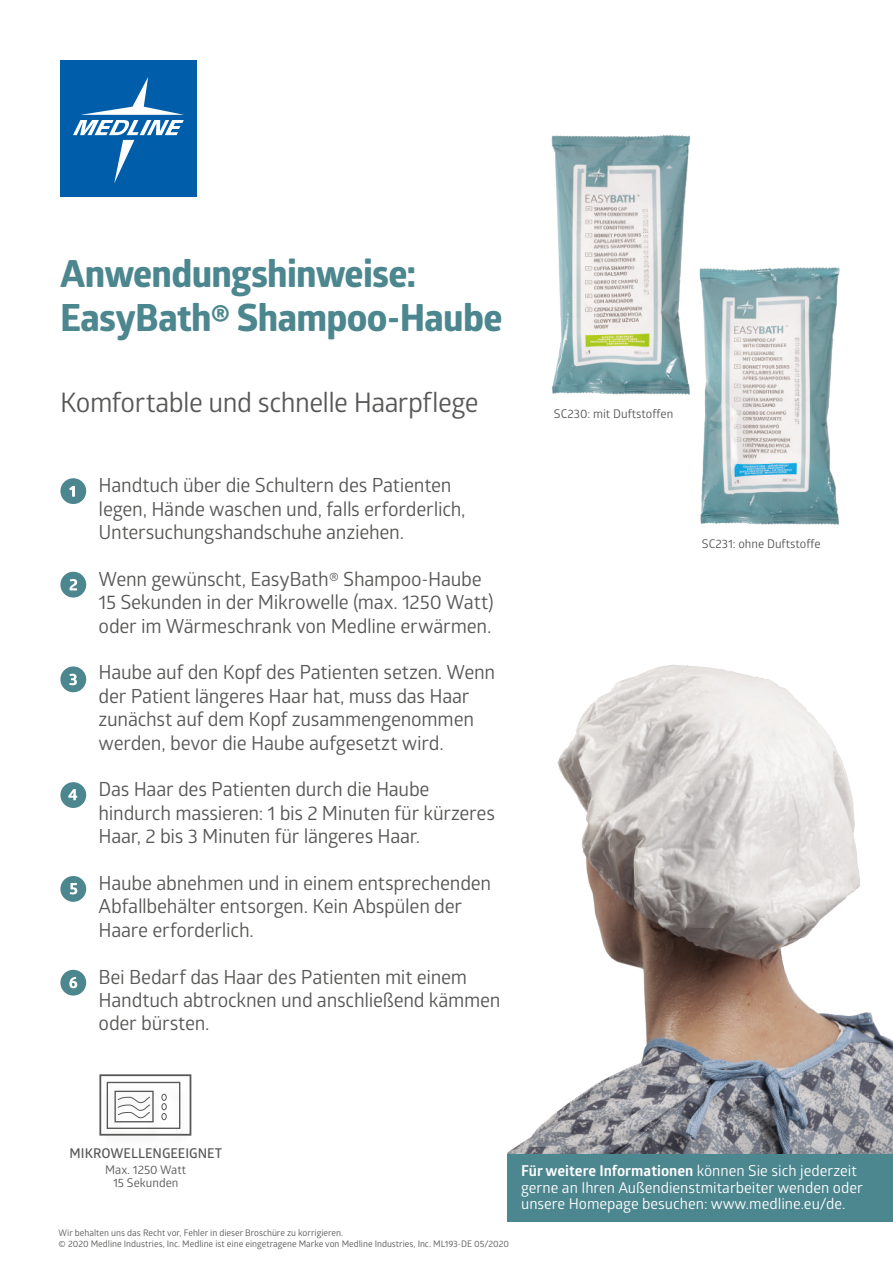
<style>
.page{position:relative;width:893px;height:1263px;background:#fff}
.page>*{position:absolute;margin:0;border:0;box-sizing:border-box;transform-origin:0 0}
.t1{font:700 37.5px/44.2px "Globerx";letter-spacing:-.02em;color:#4c868f}
.t2{font:27px "Glober";letter-spacing:-.02em;color:#575756}
.t3{font:19.5px/23.4px "Glober";letter-spacing:-.015em;color:#575756}
.t4{font:15px/16.5px "Glober";color:#fff}
.t5{font:600 13.5px "Glober";color:#575756}
.t6{font:12px/13.5px "Glober";color:#575756;text-align:center}
.t7{font:9px/10.5px "Glober";color:#575756}
.s1{font-weight:700}
</style>
<div class="page">
<div style="left:107px;top:1082px;width:73px;height:47px;border:1px solid #575756"></div>
<svg style="left:163px;top:1094px;width:4px;height:26px"></svg>
<div style="left:106px;top:1094px;width:57px;height:49px;background:#1d1d1b;opacity:.17"></div>
<div style="left:114px;top:1091px;width:40px;height:31px;border:1px solid #575756"></div>
<div style="left:99px;top:1074px;width:92px;height:61px;border:2px solid #575756"></div>
<div style="left:507px;top:1153px;width:386px;height:68px;background:#4c868f"></div>
<div style="left:60px;top:478px;width:26px;height:26px;background:#4c868f;border-radius:50%"></div>
<svg style="left:69px;top:486px;width:6px;height:11px"></svg>
<div style="left:60px;top:572px;width:26px;height:25px;background:#4c868f;border-radius:50%"></div>
<svg style="left:70px;top:579px;width:7px;height:11px"></svg>
<div style="left:60px;top:666px;width:26px;height:26px;background:#4c868f;border-radius:50%"></div>
<svg style="left:69px;top:674px;width:8px;height:11px"></svg>
<div style="left:60px;top:782px;width:26px;height:26px;background:#4c868f;border-radius:50%"></div>
<svg style="left:68px;top:789px;width:9px;height:11px"></svg>
<div style="left:60px;top:876px;width:26px;height:26px;background:#4c868f;border-radius:50%"></div>
<svg style="left:70px;top:883px;width:7px;height:11px"></svg>
<div style="left:60px;top:970px;width:26px;height:25px;background:#4c868f;border-radius:50%"></div>
<svg style="left:69px;top:977px;width:8px;height:11px"></svg>
<img style="left:507px;top:665px;width:386px;height:488px">
<div style="left:60px;top:60px;width:137px;height:137px;background:#005da9"></div>
<svg style="left:73px;top:77px;width:111px;height:106px"></svg>
<img style="left:551px;top:135px;width:139px;height:259px">
<img style="left:673px;top:264px;width:167px;height:261px">
<h1 class="t1" style="left:60px;top:251px;width:444px">Anwendungshinweise:<br>EasyBath® Shampoo-Haube</h1>
<h2 class="t2" style="left:60px;top:383px;width:420px">Komfortable und schnelle Haarpflege</h2>
<p class="t3" style="left:99px;top:473px;width:369px">Handtuch über die Schultern des Patienten legen, Hände waschen und, falls erforderlich,<br>Untersuchungshandschuhe anziehen.</p>
<p class="t3" style="left:99px;top:566px;width:397px">Wenn gewünscht, EasyBath® Shampoo-Haube<br>15 Sekunden in der Mikrowelle (max. 1250 Watt) oder im Wärmeschrank von Medline erwärmen.</p>
<p class="t3" style="left:99px;top:660px;width:398px">Haube auf den Kopf des Patienten setzen. Wenn der Patient längeres Haar hat, muss das Haar zunächst auf dem Kopf zusammengenommen werden, bevor die Haube aufgesetzt wird.</p>
<p class="t3" style="left:99px;top:777px;width:398px">Das Haar des Patienten durch die Haube hindurch massieren: 1 bis 2 Minuten für kürzeres<br>Haar, 2 bis 3 Minuten für längeres Haar.</p>
<p class="t3" style="left:99px;top:870px;width:394px">Haube abnehmen und in einem entsprechenden<br>Abfallbehälter entsorgen. Kein Abspülen der<br>Haare erforderlich.</p>
<p class="t3" style="left:99px;top:964px;width:404px">Bei Bedarf das Haar des Patienten mit einem<br>Handtuch abtrocknen und anschließend kämmen oder bürsten.</p>
<p class="t6" style="left:554px;top:406px;width:121px">SC230: mit Duftstoffen</p>
<p class="t6" style="left:702px;top:536px;width:120px">SC231: ohne Duftstoffe</p>
<p class="t5" style="left:70px;top:1144px;width:154px">MIKROWELLENGEEIGNET</p>
<p class="t6" style="left:105px;top:1162px;width:83px">Max. 1250 Watt<br>15 Sekunden</p>
<p class="t7" style="left:59px;top:1227px;width:452px">Wir behalten uns das Recht vor, Fehler in dieser Broschüre zu korrigieren.<br>© 2020 Medline Industries, Inc. Medline ist eine eingetragene Marke von Medline Industries, Inc. ML193-DE 05/2020</p>
<p class="t4" style="left:521px;top:1162px;width:343px"><span class="s1">Für weitere Informationen</span> können Sie sich jederzeit gerne an Ihren Außendienstmitarbeiter wenden oder unsere Homepage besuchen: www.medline.eu/de.</p>
</div>
